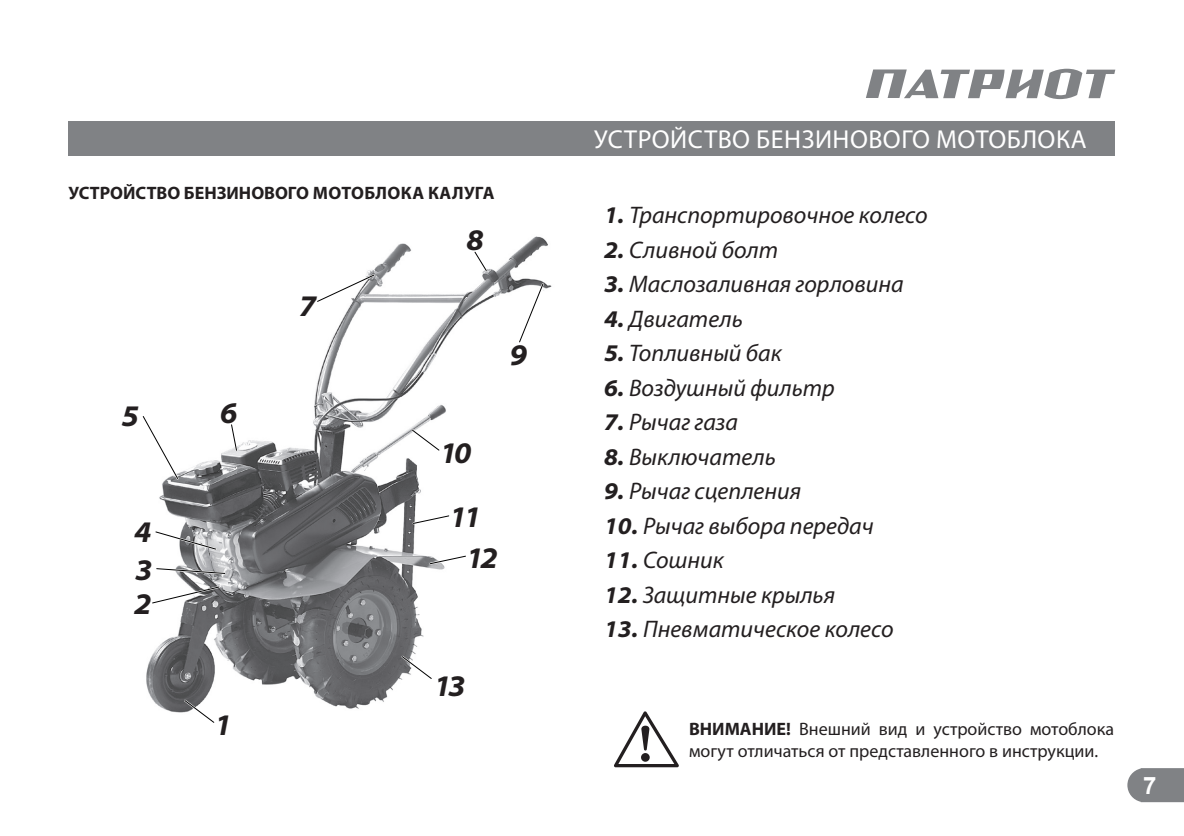
<style>
.page{position:relative;width:1184px;height:836px;background:#fff}
.page>*{position:absolute;margin:0;border:0;box-sizing:border-box;transform-origin:0 0}
.t1{font:italic 700 semi-expanded 30px/64px "Myriad Pro";letter-spacing:-.1em;color:#231f20;text-align:center}
.t2{font:26px "Myriad Pro";letter-spacing:.02em;color:#fff}
.t3{font:italic 24px "Myriad Pro";color:#231f20}
.t4{font:700 24px "Arial";color:#fff}
.t5{font:18px/21.6px "Myriad Pro";color:#231f20}
.t6{font:700 18px "Myriad Pro";color:#231f20}
.s1{font-weight:700;font-stretch:semi-expanded}
.s2{font-weight:700}
</style>
<div class="page">
<svg style="left:1127px;top:768px;width:57px;height:33px;background:#888a8d"></svg>
<svg style="left:866px;top:69px;width:249px;height:30px"></svg>
<img style="left:146px;top:236px;width:406px;height:477px">
<div style="left:69px;top:121px;width:1046px;height:34px;background:#808285"></div>
<svg style="left:142px;top:413px;width:38px;height:68px"></svg>
<svg style="left:153px;top:529px;width:65px;height:22px"></svg>
<svg style="left:155px;top:566px;width:72px;height:9px"></svg>
<svg style="left:150px;top:584px;width:71px;height:21px"></svg>
<svg style="left:182px;top:697px;width:34px;height:26px"></svg>
<svg style="left:428px;top:553px;width:40px;height:13px"></svg>
<svg style="left:411px;top:513px;width:40px;height:12px"></svg>
<svg style="left:400px;top:653px;width:34px;height:27px"></svg>
<svg style="left:229px;top:422px;width:10px;height:30px"></svg>
<svg style="left:315px;top:272px;width:62px;height:32px"></svg>
<svg style="left:517px;top:281px;width:28px;height:63px"></svg>
<svg style="left:472px;top:249px;width:17px;height:24px"></svg>
<svg style="left:410px;top:427px;width:31px;height:25px"></svg>
<svg style="left:614px;top:711px;width:65px;height:56px"></svg>
<p class="t6" style="left:69px;top:183px;width:427px">УСТРОЙСТВО БЕНЗИНОВОГО МОТОБЛОКА КАЛУГА</p>
<p class="t1" style="left:466px;top:208px;width:19px">8</p>
<p class="t1" style="left:121px;top:384px;width:19px">5</p>
<p class="t1" style="left:220px;top:381px;width:19px">6</p>
<p class="t1" style="left:134px;top:500px;width:19px">4</p>
<p class="t1" style="left:135px;top:537px;width:19px">3</p>
<p class="t1" style="left:134px;top:572px;width:19px">2</p>
<p class="t1" style="left:299px;top:274px;width:19px">7</p>
<p class="t1" style="left:510px;top:323px;width:19px">9</p>
<p class="t1" style="left:440px;top:421px;width:43px">10<br>11</p>
<p class="t1" style="left:466px;top:525px;width:33px">12</p>
<p class="t1" style="left:215px;top:692px;width:19px">1</p>
<p class="t1" style="left:434px;top:654px;width:33px">13</p>
<p class="t2" style="left:594px;top:123px;width:494px">УСТРОЙСТВО БЕНЗИНОВОГО МОТОБЛОКА</p>
<p class="t3" style="left:604px;top:200px;width:325px"><span class="s1">1.</span> Транспортировочное колесо</p>
<p class="t3" style="left:604px;top:235px;width:176px"><span class="s1">2.</span> Сливной болт</p>
<p class="t3" style="left:604px;top:269px;width:301px"><span class="s1">3.</span> Маслозаливная горловина</p>
<p class="t3" style="left:604px;top:304px;width:140px"><span class="s1">4.</span> Двигатель</p>
<p class="t3" style="left:604px;top:338px;width:179px"><span class="s1">5.</span> Топливный бак</p>
<p class="t3" style="left:604px;top:373px;width:232px"><span class="s1">6.</span> Воздушный фильтр</p>
<p class="t3" style="left:604px;top:407px;width:136px"><span class="s1">7.</span> Рычаг газа</p>
<p class="t3" style="left:604px;top:442px;width:173px"><span class="s1">8.</span> Выключатель</p>
<p class="t3" style="left:604px;top:476px;width:199px"><span class="s1">9.</span> Рычаг сцепления</p>
<p class="t3" style="left:604px;top:511px;width:271px"><span class="s1">10.</span> Рычаг выбора передач</p>
<p class="t3" style="left:604px;top:545px;width:121px"><span class="s1">11.</span> Сошник</p>
<p class="t3" style="left:604px;top:579px;width:233px"><span class="s1">12.</span> Защитные крылья</p>
<p class="t3" style="left:604px;top:614px;width:291px"><span class="s1">13.</span> Пневматическое колесо</p>
<p class="t5" style="left:689px;top:717px;width:427px"><span class="s2">ВНИМАНИЕ!</span> Внешний вид и устройство мотоблока могут отличаться от представленного в инструкции.</p>
<p class="t4" style="left:1143px;top:769px;width:15px">7</p>
</div>
